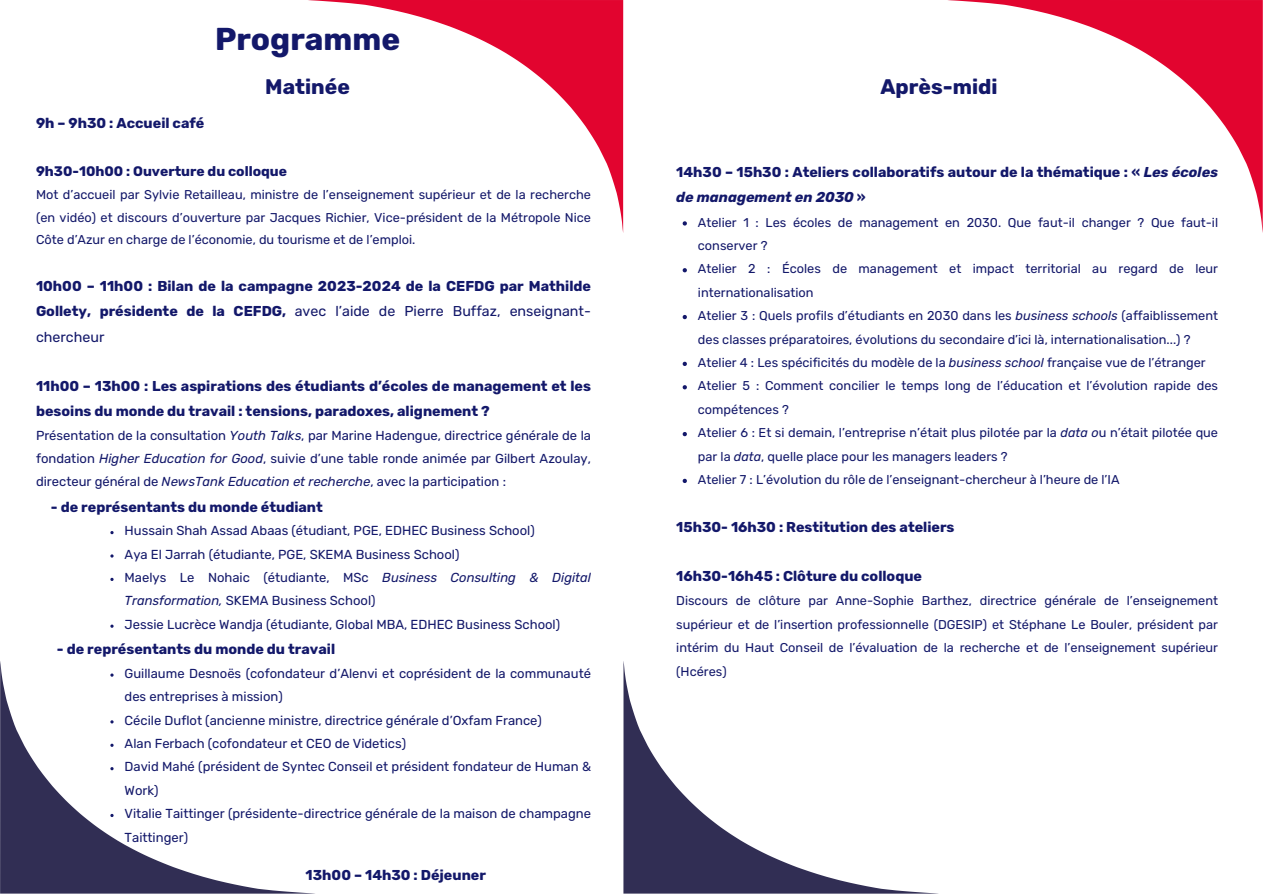
<style>
.page{position:relative;width:1263px;height:894px;background:#fff}
.page>*{position:absolute;margin:0;border:0;box-sizing:border-box;transform-origin:0 0}
.t1{font:700 31.5px "Rubik";color:#13186a}
.t2{font:700 21px "Rubik";color:#13186a}
.t3{font:700 14.25px/25.5px "Rubik";color:#13186a}
.t4{font:700 13.8px "Rubik";color:#13186a}
.t5{font:13.05px/23.4px "Rubik";color:#13186a}
.t6{font:12.75px/23.4px "Rubik";color:#13186a}
.s1{font-weight:400}
.s2{font-style:italic}
</style>
<div class="page">
<svg style="left:308px;top:0;width:315px;height:232px"></svg>
<svg style="left:110px;top:531px;width:4px;height:3px"></svg>
<svg style="left:110px;top:577px;width:4px;height:4px"></svg>
<svg style="left:683px;top:221px;width:4px;height:4px"></svg>
<svg style="left:683px;top:268px;width:4px;height:4px"></svg>
<svg style="left:683px;top:315px;width:4px;height:4px"></svg>
<svg style="left:683px;top:361px;width:4px;height:5px"></svg>
<svg style="left:683px;top:385px;width:4px;height:4px"></svg>
<svg style="left:683px;top:432px;width:4px;height:4px"></svg>
<svg style="left:683px;top:478px;width:4px;height:5px"></svg>
<svg style="left:948px;top:0;width:315px;height:233px"></svg>
<svg style="left:0;top:661px;width:305px;height:232px"></svg>
<svg style="left:623px;top:661px;width:306px;height:232px"></svg>
<p class="t1" style="left:215px;top:21px;width:187px">Programme</p>
<p class="t2" style="left:265px;top:74px;width:86px">Matinée</p>
<p class="t2" style="left:880px;top:74px;width:119px">Après-midi</p>
<p class="t3" style="left:36px;top:110px;width:170px">9h – 9h30 : Accueil café</p>
<h1 class="t4" style="left:36px;top:163px;width:253px">9h30-10h00 : Ouverture du colloque</h1>
<h2 class="t6" style="left:36px;top:184px;width:556px;line-height:22.4px;text-align:justify">Mot d’accueil par Sylvie Retailleau, ministre de l’enseignement supérieur et de la recherche (en vidéo) et discours d’ouverture par Jacques Richier, Vice-président de la Métropole Nice Côte d’Azur en charge de l’économie, du tourisme et de l’emploi.</h2>
<h3 class="t3" style="left:36px;top:273px;width:557px;text-align:justify">10h00 – 11h00 : Bilan de la campagne 2023-2024 de la CEFDG par Mathilde Gollety, présidente de la CEFDG, <span class="s1">avec l’aide de Pierre Buffaz, enseignant&shy;chercheur</span></h3>
<p class="t3" style="left:36px;top:373px;width:556px">11h00 – 13h00 : Les aspirations des étudiants d’écoles de management et les besoins du monde du travail : tensions, paradoxes, alignement ?</p>
<p class="t5" style="left:36px;top:423px;width:557px;text-align:justify">Présentation de la consultation <span class="s2">Youth Talks</span>, par Marine Hadengue, directrice générale de la fondation <span class="s2">Higher Education for Good</span>, suivie d’une table ronde animée par Gilbert Azoulay, directeur général de <span class="s2">NewsTank Education et recherche</span>, avec la participation :</p>
<p class="t3" style="left:51px;top:494px;width:273px">- de représentants du monde étudiant</p>
<p class="t5" style="left:125px;top:519px;width:412px">Hussain Shah Assad Abaas (étudiant, PGE, EDHEC Business School)</p>
<h4 class="t5" style="left:125px;top:542px;width:336px">Aya El Jarrah (étudiante, PGE, SKEMA Business School)</h4>
<h4 class="t5" style="left:125px;top:565px;width:468px">Maelys Le Nohaic (étudiante, MSc <span class="s2">Business Consulting &amp; Digital<br>Transformation,</span> SKEMA Business School)</h4>
<p class="t5" style="left:125px;top:612px;width:437px">Jessie Lucrèce Wandja (étudiante, Global MBA, EDHEC Business School)</p>
<p class="t3" style="left:57px;top:636px;width:280px">- de représentants du monde du travail</p>
<p class="t5" style="left:125px;top:661px;width:468px">Guillaume Desnoës (cofondateur d’Alenvi et coprésident de la communauté des entreprises à mission)</p>
<p class="t5" style="left:125px;top:708px;width:419px">Cécile Duflot (ancienne ministre, directrice générale d’Oxfam France)</p>
<h3 class="t5" style="left:125px;top:731px;width:283px">Alan Ferbach (cofondateur et CEO de Videtics)</h3>
<p class="t5" style="left:125px;top:755px;width:468px">David Mahé (président de Syntec Conseil et président fondateur de Human &amp;<br>Work)</p>
<p class="t5" style="left:125px;top:801px;width:468px">Vitalie Taittinger (présidente-directrice générale de la maison de champagne<br>Taittinger)</p>
<p class="t3" style="left:306px;top:861px;width:182px">13h00 – 14h30 : Déjeuner</p>
<p class="t3" style="left:676px;top:159px;width:543px">14h30 – 15h30 : Ateliers collaboratifs autour de la thématique : « <span class="s2">Les écoles de management en 2030</span> »</p>
<p class="t6" style="left:698px;top:210px;width:522px">Atelier 1 : Les écoles de management en 2030. Que faut-il changer ? Que faut-il conserver ?</p>
<h3 class="t6" style="left:698px;top:257px;width:522px">Atelier 2 : Écoles de management et impact territorial au regard de leur internationalisation</h3>
<p class="t6" style="left:698px;top:304px;width:522px">Atelier 3 : Quels profils d’étudiants en 2030 dans les <span class="s2">business schools</span> (affaiblissement des classes préparatoires, évolutions du secondaire d’ici là, internationalisation...) ?</p>
<p class="t6" style="left:698px;top:351px;width:509px">Atelier 4 : Les spécificités du modèle de la <span class="s2">business school</span> française vue de l’étranger</p>
<h2 class="t6" style="left:698px;top:374px;width:522px">Atelier 5 : Comment concilier le temps long de l’éducation et l’évolution rapide des compétences ?</h2>
<h3 class="t6" style="left:698px;top:421px;width:522px">Atelier 6 : Et si demain, l’entreprise n’était plus pilotée par la <span class="s2">data o</span>u n’était pilotée que par la <span class="s2">data</span>, quelle place pour les managers leaders ?</h3>
<p class="t6" style="left:698px;top:468px;width:423px">Atelier 7 : L’évolution du rôle de l’enseignant-chercheur à l’heure de l’IA</p>
<p class="t3" style="left:676px;top:514px;width:280px">15h30- 16h30 : Restitution des ateliers</p>
<p class="t3" style="left:676px;top:563px;width:247px">16h30-16h45 : Clôture du colloque</p>
<p class="t6" style="left:676px;top:589px;width:543px;text-align:justify">Discours de clôture par Anne-Sophie Barthez, directrice générale de l’enseignement supérieur et de l’insertion professionnelle (DGESIP) et Stéphane Le Bouler, président par intérim du Haut Conseil de l’évaluation de la recherche et de l’enseignement supérieur (Hcéres)</p>
</div>
